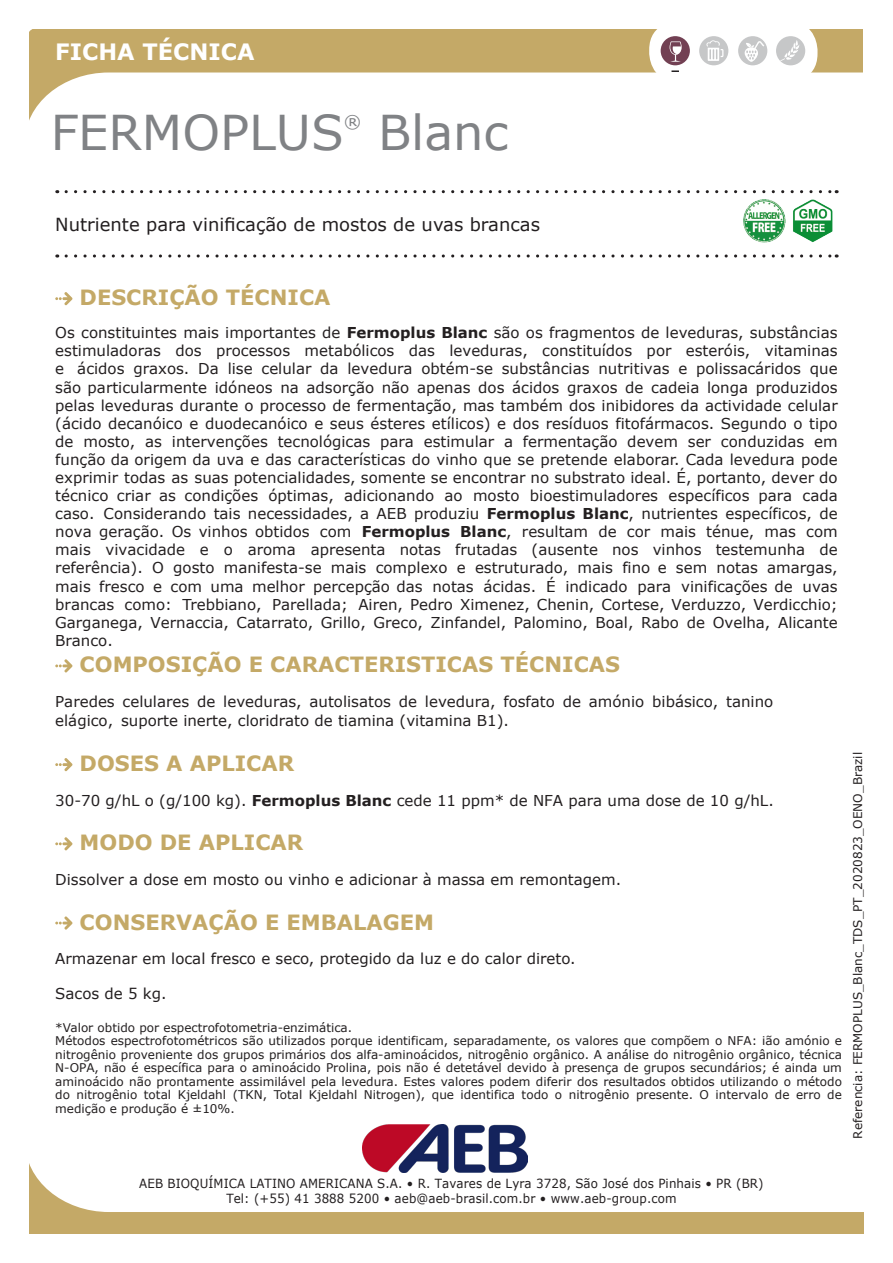
<style>
.page{position:relative;width:893px;height:1263px;background:#fff}
.page>*{position:absolute;margin:0;border:0;box-sizing:border-box;transform-origin:0 0}
.t1{font:48px "Verdana";color:#808285}
.t2{font:700 22.5px "Verdana";color:#fff}
.t3{font:700 21px "Verdana";color:#c4a967}
.t4{font:18px "Verdana";color:#231f20}
.t5{font:17.55px "Verdana";color:#808285}
.t6{font:15px/18.1px "Verdana";color:#231f20;text-align:justify}
.t7{font:12.6px/15.1px "Verdana";letter-spacing:.01em;color:#231f20;text-align:center;scale:.94 1}
.t8{font:12px/13.5px "Verdana";color:#231f20;text-align:justify}
.s1{font-weight:700}
</style>
<div class="page">
<svg style="left:66px;top:190px;width:771px;height:3px"></svg>
<svg style="left:66px;top:254px;width:771px;height:4px"></svg>
<svg style="left:29px;top:30px;width:834px;height:91px"></svg>
<div style="left:649px;top:21px;width:167px;height:61px;background:#fff;border-radius:28px"></div>
<div style="left:650px;top:22px;width:167px;height:60px;background:#fff;border-radius:28px"></div>
<svg style="left:671px;top:70px;width:8px;height:2px"></svg>
<div style="left:776px;top:36px;width:29px;height:29px;background:#c6c7c8;border-radius:50%"></div>
<svg style="left:780px;top:40px;width:20px;height:21px"></svg>
<div style="left:738px;top:36px;width:29px;height:29px;background:#c6c7c8;border-radius:50%"></div>
<div style="left:661px;top:36px;width:29px;height:29px;background:#724053;border-radius:50%"></div>
<div style="left:699px;top:36px;width:29px;height:29px;background:#c6c7c8;border-radius:50%"></div>
<svg style="left:706px;top:40px;width:17px;height:21px"></svg>
<svg style="left:670px;top:41px;width:12px;height:21px"></svg>
<svg style="left:745px;top:41px;width:19px;height:21px"></svg>
<svg style="left:29px;top:1161px;width:834px;height:72px"></svg>
<img style="left:363px;top:1124px;width:164px;height:49px">
<svg style="left:55px;top:292px;width:17px;height:13px"></svg>
<svg style="left:55px;top:659px;width:17px;height:13px"></svg>
<svg style="left:55px;top:758px;width:17px;height:13px"></svg>
<svg style="left:55px;top:837px;width:17px;height:13px"></svg>
<svg style="left:55px;top:916px;width:17px;height:13px"></svg>
<img style="left:743px;top:200px;width:90px;height:43px">
<h2 class="t2" style="left:55px;top:36px;width:201px">FICHA TÉCNICA</h2>
<p class="t1" style="left:51px;top:100px;width:295px">FERMOPLUS</p>
<p class="t5" style="left:344px;top:110px;width:19px">®</p>
<p class="t1" style="left:378px;top:100px;width:132px">Blanc</p>
<p class="t4" style="left:55px;top:212px;width:486px">Nutriente para vinificação de mostos de uvas brancas</p>
<p class="t3" style="left:80px;top:283px;width:252px">DESCRIÇÃO TÉCNICA</p>
<p class="t6" style="left:55px;top:324px;width:784px">Os constituintes mais importantes de <span class="s1">Fermoplus Blanc</span> são os fragmentos de leveduras, substâncias estimuladoras dos processos metabólicos das leveduras, constituídos por esteróis, vitaminas e ácidos graxos. Da lise celular da levedura obtém-se substâncias nutritivas e polissacáridos que são particularmente idóneos na adsorção não apenas dos ácidos graxos de cadeia longa produzidos pelas leveduras durante o processo de fermentação, mas também dos inibidores da actividade celular (ácido decanóico e duodecanóico e seus ésteres etílicos) e dos resíduos fitofármacos. Segundo o tipo de mosto, as intervenções tecnológicas para estimular a fermentação devem ser conduzidas em função da origem da uva e das características do vinho que se pretende elaborar. Cada levedura pode exprimir todas as suas potencialidades, somente se encontrar no substrato ideal. É, portanto, dever do técnico criar as condições óptimas, adicionando ao mosto bioestimuladores específicos para cada caso. Considerando tais necessidades, a AEB produziu <span class="s1">Fermoplus Blanc</span>, nutrientes específicos, de nova geração. Os vinhos obtidos com <span class="s1">Fermoplus Blanc</span>, resultam de cor mais ténue, mas com mais vivacidade e o aroma apresenta notas frutadas (ausente nos vinhos testemunha de referência). O gosto manifesta-se mais complexo e estruturado, mais fino e sem notas amargas, mais fresco e com uma melhor percepção das notas ácidas. É indicado para vinificações de uvas brancas como: Trebbiano, Parellada; Airen, Pedro Ximenez, Chenin, Cortese, Verduzzo, Verdicchio; Garganega, Vernaccia, Catarrato, Grillo, Greco, Zinfandel, Palomino, Boal, Rabo de Ovelha, Alicante Branco.</p>
<p class="t3" style="left:80px;top:650px;width:542px">COMPOSIÇÃO E CARACTERISTICAS TÉCNICAS</p>
<p class="t6" style="left:55px;top:692px;width:720px;line-height:19.5px">Paredes celulares de leveduras, autolisatos de levedura, fosfato de amónio bibásico, tanino elágico, suporte inerte, cloridrato de tiamina (vitamina B1).</p>
<p class="t3" style="left:80px;top:749px;width:216px">DOSES A APLICAR</p>
<p class="t6" style="left:55px;top:791px;width:720px">30-70 g/hL o (g/100 kg). <span class="s1">Fermoplus Blanc</span> cede 11 ppm* de NFA para uma dose de 10 g/hL.</p>
<p class="t3" style="left:80px;top:828px;width:225px">MODO DE APLICAR</p>
<p class="t6" style="left:55px;top:870px;width:567px">Dissolver a dose em mosto ou vinho e adicionar à massa em remontagem.</p>
<p class="t3" style="left:80px;top:907px;width:356px">CONSERVAÇÃO E EMBALAGEM</p>
<p class="t6" style="left:55px;top:949px;width:522px">Armazenar em local fresco e seco, protegido da luz e do calor direto.</p>
<p class="t6" style="left:55px;top:984px;width:113px">Sacos de 5 kg.</p>
<p class="t8" style="left:55px;top:1020px;width:298px">*Valor obtido por espectrofotometria-enzimática.</p>
<p class="t8" style="left:55px;top:1034px;width:788px">Métodos espectrofotométricos são utilizados porque identificam, separadamente, os valores que compõem o NFA: ião amónio e nitrogênio proveniente dos grupos primários dos alfa-aminoácidos, nitrogênio orgânico. A análise do nitrogênio orgânico, técnica N-OPA, não é específica para o aminoácido Prolina, pois não é detetável devido à presença de grupos secundários; é ainda um aminoácido não prontamente assimilável pela levedura. Estes valores podem diferir dos resultados obtidos utilizando o método do nitrogênio total Kjeldahl (TKN, Total Kjeldahl Nitrogen), que identifica todo o nitrogênio presente. O intervalo de erro de medição e produção é ±10%.</p>
<p class="t8" style="left:851px;top:1138px;width:388px;rotate:-90deg">Referencia: FERMOPLUS_Blanc_TDS_PT_2020823_OENO_Brazil</p>
<p class="t7" style="left:139px;top:1175px;width:666px">AEB BIOQUÍMICA LATINO AMERICANA S.A. • R. Tavares de Lyra 3728, São José dos Pinhais • PR (BR)<br>Tel: (+55) 41 3888 5200 • aeb@aeb-brasil.com.br • www.aeb-group.com</p>
</div>
